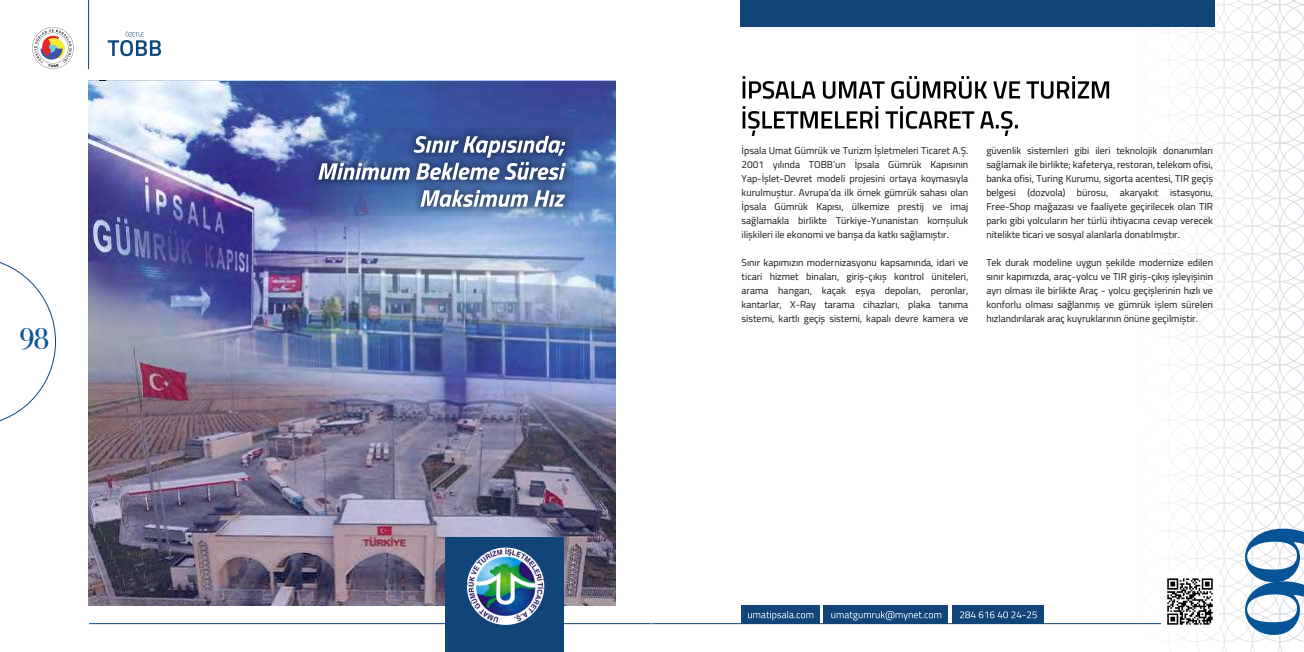
<style>
.page{position:relative;width:1304px;height:652px;background:#fff}
.page>*{position:absolute;margin:0;border:0;box-sizing:border-box;transform-origin:0 0}
.t1{font:124.3px "Bodoni Svty Two ITCTT Book";color:#055498}
.t2{font:30px "Bodoni Svty Two ITCTT Book";color:#055498}
.t3{font:10px/14px "Titillium Web";color:#111416;text-align:justify}
</style>
<div class="page">
<svg style="left:32px;top:27px;width:42px;height:42px"></svg>
<hr style="left:88px;top:0;width:1px;height:69px;background:#114579">
<svg style="left:0;top:262px;width:56px;height:160px"></svg>
<div style="left:741px;top:0;width:474px;height:27px;background:#114579"></div>
<svg style="left:1141px;top:310px;width:163px;height:342px"></svg>
<svg style="left:1171px;top:0;width:133px;height:310px"></svg>
<hr style="left:89px;top:623px;width:562px;height:1px;background:#114579">
<hr style="left:652px;top:623px;width:510px;height:1px;background:#114579">
<svg style="left:108px;top:31px;width:53px;height:25px"></svg>
<img style="left:89px;top:81px;width:527px;height:524px">
<div style="left:445px;top:538px;width:118px;height:114px;background:#114579"></div>
<svg style="left:309px;top:127px;width:265px;height:89px;background:#4865a4"></svg>
<img style="left:467px;top:548px;width:77px;height:77px;border-radius:39px">
<svg style="left:318px;top:136px;width:248px;height:44px"></svg>
<svg style="left:420px;top:190px;width:145px;height:17px"></svg>
<svg style="left:743px;top:76px;width:366px;height:23px"></svg>
<svg style="left:743px;top:106px;width:275px;height:30px"></svg>
<div style="left:952px;top:605px;width:91px;height:19px;background:#114579"></div>
<div style="left:741px;top:605px;width:78px;height:19px;background:#114579"></div>
<svg style="left:748px;top:611px;width:65px;height:9px"></svg>
<div style="left:824px;top:605px;width:124px;height:19px;background:#114579"></div>
<svg style="left:831px;top:611px;width:110px;height:10px"></svg>
<svg style="left:960px;top:611px;width:77px;height:7px"></svg>
<img style="left:1161px;top:573px;width:58px;height:57px">
<h2 class="t2" style="left:19px;top:321px;width:32px">98</h2>
<p class="t3" style="left:742px;top:143px;width:228px">İpsala Umat Gümrük ve Turizm İșletmeleri Ticaret A.Ș.<br>2001 yılında TOBB’un İpsala Gümrük Kapısının Yap-İșlet-Devret modeli projesini ortaya koymasıyla kurulmuștur. Avrupa’da ilk örnek gümrük sahası olan İpsala Gümrük Kapısı, ülkemize prestij ve imaj sağlamakla birlikte Türkiye-Yunanistan komșuluk ilișkileri ile ekonomi ve barıșa da katkı sağlamıștır.</p>
<p class="t3" style="left:742px;top:255px;width:228px">Sınır kapımızın modernizasyonu kapsamında, idari ve ticari hizmet binaları, giriș-çıkıș kontrol üniteleri, arama hangarı, kaçak eșya depoları, peronlar, kantarlar, X-Ray tarama cihazları, plaka tanıma sistemi, kartlı geçiș sistemi, kapalı devre kamera ve</p>
<p class="t3" style="left:986px;top:143px;width:228px">güvenlik sistemleri gibi ileri teknolojik donanımları sağlamak ile birlikte; kafeterya, restoran, telekom ofisi, banka ofisi, Turing Kurumu, sigorta acentesi, TIR geçiș belgesi (dozvola) bürosu, akaryakıt istasyonu, Free-Shop mağazası ve faaliyete geçirilecek olan TIR parkı gibi yolcuların her türlü ihtiyacına cevap verecek nitelikte ticari ve sosyal alanlarla donatılmıștır.</p>
<p class="t3" style="left:986px;top:255px;width:228px">Tek durak modeline uygun șekilde modernize edilen sınır kapımızda, araç-yolcu ve TIR giriș-çıkıș ișleyișinin ayrı olması ile birlikte Araç - yolcu geçișlerinin hızlı ve konforlu olması sağlanmıș ve gümrük ișlem süreleri hızlandırılarak araç kuyruklarının önüne geçilmiștir.</p>
<h1 class="t1" style="left:1216px;top:641px;width:120px;rotate:-90deg">99</h1>
</div>
